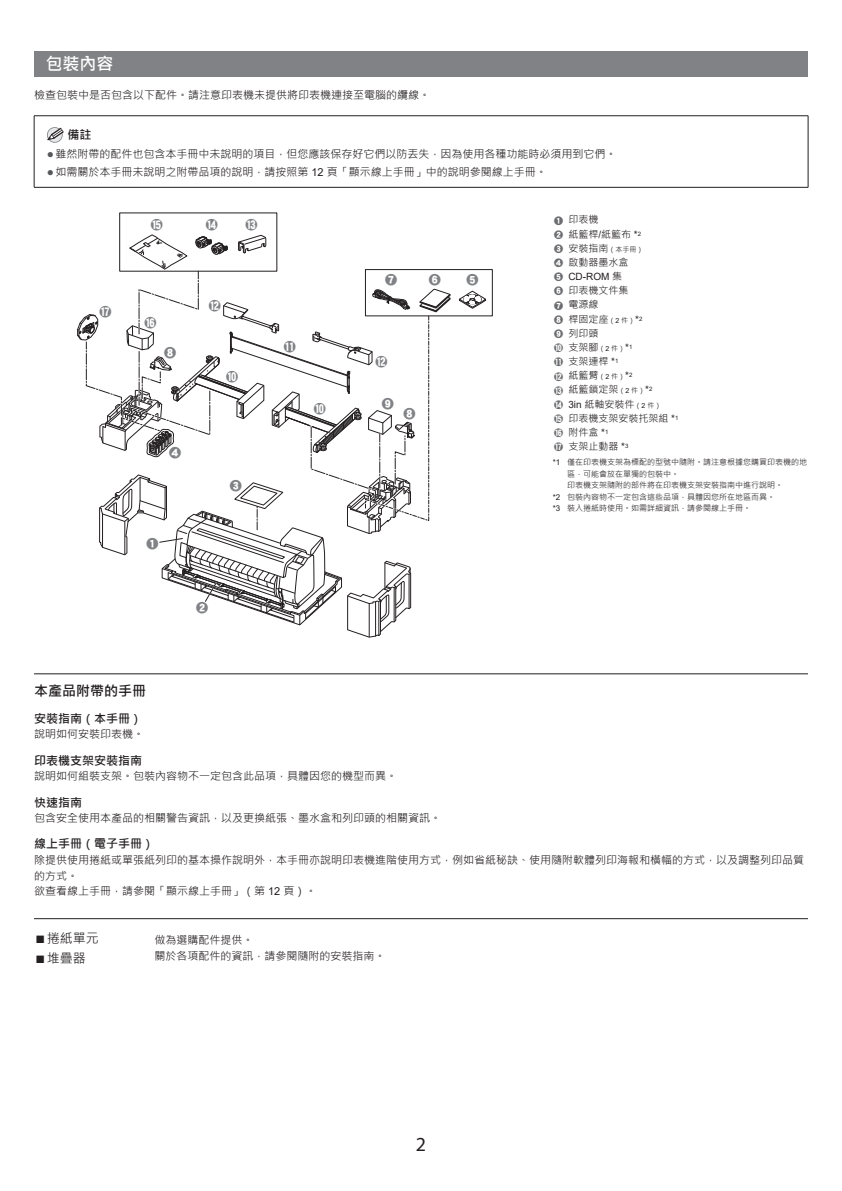
<style>
.page{position:relative;width:842px;height:1191px;background:#fff}
.page>*{position:absolute;margin:0;border:0;box-sizing:border-box;transform-origin:0 0}
.t1{font:20px "Myriad Pro";color:#231f20}
.t2{font:700 17px "Microsoft Jheng Hei";color:#fff}
.t3{font:700 14px "Microsoft Jheng Hei";color:#231f20}
.t4{font:13px "Microsoft Jheng Hei";color:#231f20}
.t5{font:700 12px "Microsoft Jheng Hei";color:#231f20}
.t6{font:12px "canon round num";color:#808285}
.t7{font:11px/15.6px "Microsoft Jheng Hei";color:#231f20}
.t8{font:10px/14.2px "Microsoft Jheng Hei";color:#231f20}
.t9{font:10px "Arial";color:#231f20}
.t10{font:8px "Microsoft Jheng Hei";color:#231f20}
.t11{font:7px "Microsoft Jheng Hei";color:#231f20}
.s1{font-family:"Arial";font-size:12px;color:#57585a}
.s2{font-family:"Arial"}
.s3{font-family:"canon round num";font-size:9px;color:#6c6d70}
.s4{font-size:10px}
.s5{font-family:"Microsoft Jheng Hei"}
.s6{font-size:7px}
.s7{font-family:"Arial";font-size:7px}
.s8{font-family:"Arial";font-size:16px}
</style>
<div class="page">
<div style="left:34px;top:51px;width:774px;height:26px;background:#808285"></div>
<hr style="left:34px;top:116px;width:774px;height:1px;background:#231f20">
<hr style="left:34px;top:116px;width:1px;height:71px;background:#231f20">
<hr style="left:808px;top:116px;width:1px;height:71px;background:#231f20">
<hr style="left:34px;top:187px;width:774px;height:1px;background:#231f20">
<svg style="left:47px;top:127px;width:16px;height:16px"></svg>
<div style="left:48px;top:128px;width:14px;height:14px;background:#e6e7e9;border-radius:50%"></div>
<svg style="left:47px;top:128px;width:17px;height:12px"></svg>
<svg style="left:459px;top:290px;width:27px;height:19px"></svg>
<svg style="left:77px;top:234px;width:374px;height:403px"></svg>
<div style="left:365px;top:269px;width:128px;height:47px;border:1px solid #231f20"></div>
<hr style="left:34px;top:673px;width:774px;height:1px;background:#231f20">
<hr style="left:34px;top:918px;width:774px;height:1px;background:#231f20">
<h2 class="t2" style="left:45px;top:53px;width:69px">包裝內容</h2>
<p class="t7" style="left:34px;top:87px;width:397px">檢查包裝中是否包含以下配件。請注意印表機未提供將印表機連接至電腦的纜線。</p>
<p class="t5" style="left:68px;top:127px;width:25px">備註</p>
<p class="t7" style="left:47px;top:146px;width:571px"><span class="s1">●</span> 雖然附帶的配件也包含本手冊中未說明的項目，但您應該保存好它們以防丟失，因為使用各種功能時必須用到它們。</p>
<p class="t7" style="left:47px;top:164px;width:501px"><span class="s1">●</span> 如需關於本手冊未說明之附帶品項的說明，請按照第 <span class="s2">12</span> 頁「顯示線上手冊」中的說明參閱線上手冊。</p>
<p class="t6" style="left:99px;top:305px;width:13px">Q</p>
<p class="t6" style="left:151px;top:218px;width:13px">O</p>
<p class="t6" style="left:246px;top:218px;width:13px">M</p>
<p class="t6" style="left:206px;top:218px;width:13px">N</p>
<p class="t6" style="left:145px;top:317px;width:13px">P</p>
<p class="t6" style="left:164px;top:347px;width:13px">H</p>
<p class="t6" style="left:209px;top:299px;width:13px">L</p>
<p class="t6" style="left:226px;top:370px;width:13px">J</p>
<p class="t6" style="left:169px;top:446px;width:13px">D</p>
<p class="t6" style="left:147px;top:538px;width:13px">A</p>
<p class="t6" style="left:196px;top:602px;width:13px">B</p>
<p class="t6" style="left:230px;top:480px;width:13px">C</p>
<p class="t6" style="left:284px;top:340px;width:13px">K</p>
<p class="t6" style="left:314px;top:403px;width:13px">J</p>
<p class="t6" style="left:385px;top:274px;width:13px">G</p>
<p class="t6" style="left:429px;top:274px;width:13px">F</p>
<p class="t6" style="left:466px;top:274px;width:13px">E</p>
<p class="t6" style="left:376px;top:356px;width:13px">L</p>
<p class="t6" style="left:382px;top:398px;width:13px">I</p>
<p class="t6" style="left:403px;top:408px;width:13px">H</p>
<p class="t8" style="left:554px;top:212px;width:88px"><span class="s3">A</span> 印表機<br><span class="s3">B</span> 紙籃桿<span class="s2">/</span>紙籃布 <span class="s2">*</span><sup>2</sup></p>
<p class="t11" style="left:554px;top:245px;width:91px"><span class="s3">C</span> <span class="s4">安裝指南</span>（本手冊）</p>
<p class="t8" style="left:554px;top:255px;width:76px"><span class="s3">D</span> 啟動器墨水盒</p>
<p class="t9" style="left:554px;top:270px;width:70px"><span class="s3">E</span> CD-ROM <span class="s5">集</span></p>
<p class="t8" style="left:554px;top:283px;width:126px"><span class="s3">F</span> 印表機文件集<br><span class="s3">G</span> 電源線<br><span class="s3">H</span> 桿固定座<span class="s6">（</span><span class="s7">2</span> <span class="s6">件）</span><span class="s2">*</span><sup>2<br></sup><span class="s3">I</span> 列印頭<br><span class="s3">J</span> 支架腳<span class="s6">（</span><span class="s7">2</span> <span class="s6">件）</span><span class="s2">*</span><sup>1<br></sup><span class="s3">K</span> 支架連桿 <span class="s2">*</span><sup>1<br></sup><span class="s3">L</span> 紙籃臂<span class="s6">（</span><span class="s7">2</span> <span class="s6">件）</span><span class="s2">*</span><sup>2<br></sup><span class="s3">M</span> 紙籃鎖定架<span class="s6">（</span><span class="s7">2</span> <span class="s6">件）</span><span class="s2">*</span><sup>2<br></sup><span class="s3">N</span> <span class="s2">3in</span> 紙軸安裝件<span class="s6">（</span><span class="s7">2</span> <span class="s6">件）<br></span><span class="s3">O</span> 印表機支架安裝托架組 <span class="s2">*</span><sup>1<br></sup><span class="s3">P</span> 附件盒 <span class="s2">*</span><sup>1<br></sup><span class="s3">Q</span> 支架止動器 <span class="s2">*</span><sup>3</sup></p>
<p class="t10" style="left:553px;top:457px;width:256px"><span class="s2">*1</span> 僅在印表機支架為標配的型號中隨附。請注意根據您購買印表機的地</p>
<p class="t10" style="left:567px;top:469px;width:113px">區，可能會放在單獨的包裝中。</p>
<p class="t10" style="left:567px;top:480px;width:217px">印表機支架隨附的部件將在印表機支架安裝指南中進行說明。</p>
<p class="t10" style="left:553px;top:492px;width:224px"><span class="s2">*2</span> 包裝內容物不一定包含這些品項，具體因您所在地區而異。</p>
<p class="t10" style="left:553px;top:503px;width:200px"><span class="s2">*3</span> 裝入捲紙時使用。如需詳細資訊，請參閱線上手冊。</p>
<p class="t3" style="left:34px;top:682px;width:113px">本產品附帶的手冊</p>
<p class="t5" style="left:34px;top:710px;width:109px">安裝指南（本手冊）</p>
<p class="t7" style="left:34px;top:726px;width:111px">說明如何安裝印表機。</p>
<p class="t5" style="left:34px;top:752px;width:109px">印表機支架安裝指南</p>
<p class="t7" style="left:34px;top:768px;width:364px">說明如何組裝支架。包裝內容物不一定包含此品項，具體因您的機型而異。</p>
<p class="t5" style="left:34px;top:794px;width:49px">快速指南</p>
<p class="t7" style="left:34px;top:810px;width:408px">包含安全使用本產品的相關警告資訊，以及更換紙張、墨水盒和列印頭的相關資訊。</p>
<p class="t5" style="left:34px;top:836px;width:121px">線上手冊（電子手冊）</p>
<p class="t7" style="left:34px;top:852px;width:771px">除提供使用捲紙或單張紙列印的基本操作說明外，本手冊亦說明印表機進階使用方式，例如省紙秘訣、使用隨附軟體列印海報和橫幅的方式，以及調整列印品質的方式。<br>欲查看線上手冊，請參閱「顯示線上手冊」（第 <span class="s2">12</span> 頁）。</p>
<p class="t4" style="left:35px;top:930px;width:65px"><span class="s8">■</span> 捲紙單元</p>
<p class="t4" style="left:35px;top:950px;width:52px"><span class="s8">■</span> 堆疊器</p>
<p class="t7" style="left:154px;top:932px;width:233px">做為選購配件提供。<br>關於各項配件的資訊，請參閱隨附的安裝指南。</p>
<h1 class="t1" style="left:416px;top:1132px;width:12px">2</h1>
</div>
